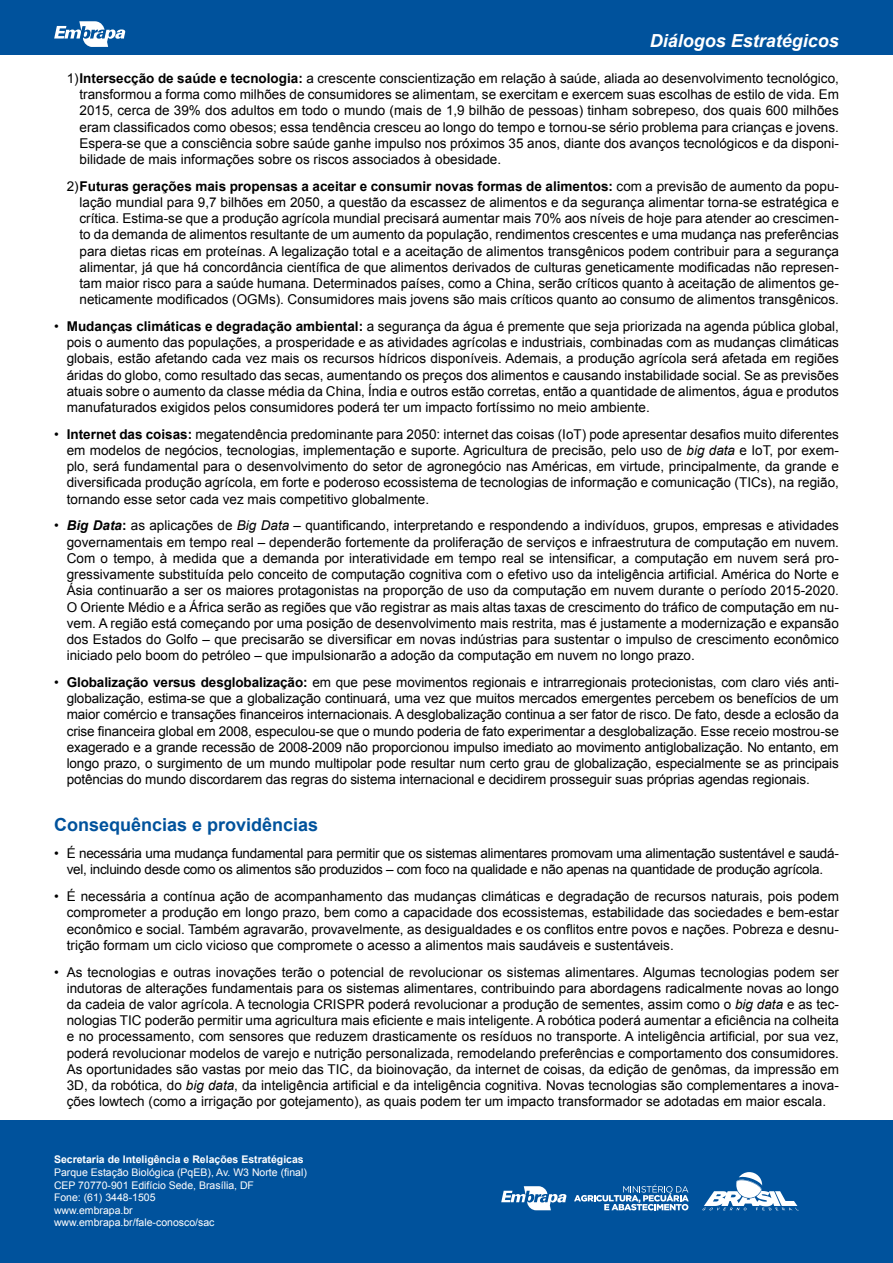
<style>
.page{position:relative;width:893px;height:1263px;background:#fff}
.page>*{position:absolute;margin:0;border:0;box-sizing:border-box;transform-origin:0 0}
.t1{font:700 18px "Arial";color:#00529c}
.t2{font:italic 700 18px "Arial";color:#fff}
.t3{font:13.5px/16.2px "Arial";color:#000;text-align:justify}
.t4{font:13.5px/16.2px "Arial";letter-spacing:-.02em;color:#000;text-align:center}
.t5{font:10.5px/12.6px "Arial";color:#fff}
.t6{font:700 10.5px "Arial";color:#fff}
.s1{font-weight:700}
.s2{font-style:italic}
.s3{font-weight:700;font-style:italic}
</style>
<div class="page">
<div style="left:0;top:0;width:893px;height:54px;background:#00529c"></div>
<div style="left:0;top:1120px;width:893px;height:143px;background:#00529c"></div>
<svg style="left:574px;top:1184px;width:115px;height:26px"></svg>
<svg style="left:501px;top:1186px;width:66px;height:24px"></svg>
<svg style="left:702px;top:1172px;width:97px;height:38px"></svg>
<svg style="left:54px;top:21px;width:72px;height:26px"></svg>
<h1 class="t2" style="left:650px;top:29px;width:191px">Diálogos Estratégicos</h1>
<p class="t3" style="left:80px;top:70px;width:761px;text-indent:-13px">1)<span class="s1">Intersecção de saúde e tecnologia:</span> a crescente conscientização em relação à saúde, aliada ao desenvolvimento tecnológico, transformou a forma como milhões de consumidores se alimentam, se exercitam e exercem suas escolhas de estilo de vida. Em 2015, cerca de 39% dos adultos em todo o mundo (mais de 1,9 bilhão de pessoas) tinham sobrepeso, dos quais 600 milhões eram classificados como obesos; essa tendência cresceu ao longo do tempo e tornou-se sério problema para crianças e jovens.<br>Espera-se que a consciência sobre saúde ganhe impulso nos próximos 35 anos, diante dos avanços tecnológicos e da disponi&shy;bilidade de mais informações sobre os riscos associados à obesidade.</p>
<p class="t3" style="left:80px;top:178px;width:761px;text-indent:-13px">2)<span class="s1">Futuras gerações mais propensas a aceitar e consumir novas formas de alimentos:</span> com a previsão de aumento da popu&shy;lação mundial para 9,7 bilhões em 2050, a questão da escassez de alimentos e da segurança alimentar torna-se estratégica e crítica. Estima-se que a produção agrícola mundial precisará aumentar mais 70% aos níveis de hoje para atender ao crescimen&shy;to da demanda de alimentos resultante de um aumento da população, rendimentos crescentes e uma mudança nas preferências para dietas ricas em proteínas. A legalização total e a aceitação de alimentos transgênicos podem contribuir para a segurança alimentar, já que há concordância científica de que alimentos derivados de culturas geneticamente modificadas não represen&shy;tam maior risco para a saúde humana. Determinados países, como a China, serão críticos quanto à aceitação de alimentos ge&shy;neticamente modificados (OGMs). Consumidores mais jovens são mais críticos quanto ao consumo de alimentos transgênicos.</p>
<p class="t3" style="left:67px;top:318px;width:774px;text-indent:-13px">• <span class="s1">Mudanças climáticas e degradação ambiental:</span> a segurança da água é premente que seja priorizada na agenda pública global, pois o aumento das populações, a prosperidade e as atividades agrícolas e industriais, combinadas com as mudanças climáticas globais, estão afetando cada vez mais os recursos hídricos disponíveis. Ademais, a produção agrícola será afetada em regiões áridas do globo, como resultado das secas, aumentando os preços dos alimentos e causando instabilidade social. Se as previsões atuais sobre o aumento da classe média da China, Índia e outros estão corretas, então a quantidade de alimentos, água e produtos manufaturados exigidos pelos consumidores poderá ter um impacto fortíssimo no meio ambiente.</p>
<p class="t3" style="left:67px;top:426px;width:774px;text-indent:-13px">• <span class="s1">Internet das coisas:</span> megatendência predominante para 2050: internet das coisas (IoT) pode apresentar desafios muito diferentes em modelos de negócios, tecnologias, implementação e suporte. Agricultura de precisão, pelo uso de <span class="s2">big data</span> e IoT, por exem&shy;plo, será fundamental para o desenvolvimento do setor de agronegócio nas Américas, em virtude, principalmente, da grande e diversificada produção agrícola, em forte e poderoso ecossistema de tecnologias de informação e comunicação (TICs), na região, tornando esse setor cada vez mais competitivo globalmente.</p>
<p class="t3" style="left:67px;top:518px;width:774px;text-indent:-13px">• <span class="s3">Big Data</span><span class="s1">:</span> as aplicações de <span class="s2">Big Data</span> – quantificando, interpretando e respondendo a indivíduos, grupos, empresas e atividades governamentais em tempo real – dependerão fortemente da proliferação de serviços e infraestrutura de computação em nuvem.<br>Com o tempo, à medida que a demanda por interatividade em tempo real se intensificar, a computação em nuvem será pro&shy;gressivamente substituída pelo conceito de computação cognitiva com o efetivo uso da inteligência artificial. América do Norte e Ásia continuarão a ser os maiores protagonistas na proporção de uso da computação em nuvem durante o período 2015-2020.<br>O Oriente Médio e a África serão as regiões que vão registrar as mais altas taxas de crescimento do tráfico de computação em nu&shy;vem. A região está começando por uma posição de desenvolvimento mais restrita, mas é justamente a modernização e expansão dos Estados do Golfo – que precisarão se diversificar em novas indústrias para sustentar o impulso de crescimento econômico iniciado pelo boom do petróleo – que impulsionarão a adoção da computação em nuvem no longo prazo.</p>
<p class="t3" style="left:67px;top:674px;width:774px;text-indent:-13px">• <span class="s1">Globalização versus desglobalização:</span> em que pese movimentos regionais e intrarregionais protecionistas, com claro viés anti&shy;globalização, estima-se que a globalização continuará, uma vez que muitos mercados emergentes percebem os benefícios de um maior comércio e transações financeiros internacionais. A desglobalização continua a ser fator de risco. De fato, desde a eclosão da crise financeira global em 2008, especulou-se que o mundo poderia de fato experimentar a desglobalização. Esse receio mostrou-se exagerado e a grande recessão de 2008-2009 não proporcionou impulso imediato ao movimento antiglobalização. No entanto, em longo prazo, o surgimento de um mundo multipolar pode resultar num certo grau de globalização, especialmente se as principais potências do mundo discordarem das regras do sistema internacional e decidirem prosseguir suas próprias agendas regionais.</p>
<h1 class="t1" style="left:54px;top:813px;width:266px">Consequências e providências</h1>
<p class="t4" style="left:54px;top:845px;width:786px">• É necessária uma mudança fundamental para permitir que os sistemas alimentares promovam uma alimentação sustentável e saudá&shy;vel, incluindo desde como os alimentos são produzidos – com foco na qualidade e não apenas na quantidade de produção agrícola.</p>
<p class="t3" style="left:67px;top:888px;width:774px;text-indent:-13px">• É necessária a contínua ação de acompanhamento das mudanças climáticas e degradação de recursos naturais, pois podem comprometer a produção em longo prazo, bem como a capacidade dos ecossistemas, estabilidade das sociedades e bem-estar econômico e social. Também agravarão, provavelmente, as desigualdades e os conflitos entre povos e nações. Pobreza e desnu&shy;trição formam um ciclo vicioso que compromete o acesso a alimentos mais saudáveis e sustentáveis.</p>
<p class="t3" style="left:67px;top:964px;width:774px;text-indent:-13px">• As tecnologias e outras inovações terão o potencial de revolucionar os sistemas alimentares. Algumas tecnologias podem ser indutoras de alterações fundamentais para os sistemas alimentares, contribuindo para abordagens radicalmente novas ao longo da cadeia de valor agrícola. A tecnologia CRISPR poderá revolucionar a produção de sementes, assim como o <span class="s2">big data</span> e as tec&shy;nologias TIC poderão permitir uma agricultura mais eficiente e mais inteligente. A robótica poderá aumentar a eficiência na colheita e no processamento, com sensores que reduzem drasticamente os resíduos no transporte. A inteligência artificial, por sua vez, poderá revolucionar modelos de varejo e nutrição personalizada, remodelando preferências e comportamento dos consumidores.<br>As oportunidades são vastas por meio das TIC, da bioinovação, da internet de coisas, da edição de genômas, da impressão em 3D, da robótica, do <span class="s2">big data</span>, da inteligência artificial e da inteligência cognitiva. Novas tecnologias são complementares a inova&shy;ções lowtech (como a irrigação por gotejamento), as quais podem ter um impacto transformador se adotadas em maior escala.</p>
<p class="t6" style="left:54px;top:1152px;width:251px">Secretaria de Inteligência e Relações Estratégicas</p>
<p class="t5" style="left:54px;top:1166px;width:254px">Parque Estação Biológica (PqEB), Av. W3 Norte (final)<br>CEP 70770-901 Edifício Sede, Brasília, DF<br>Fone: (61) 3448-1505<br>www.embrapa.br<br>www.embrapa.br/fale-conosco/sac</p>
</div>
